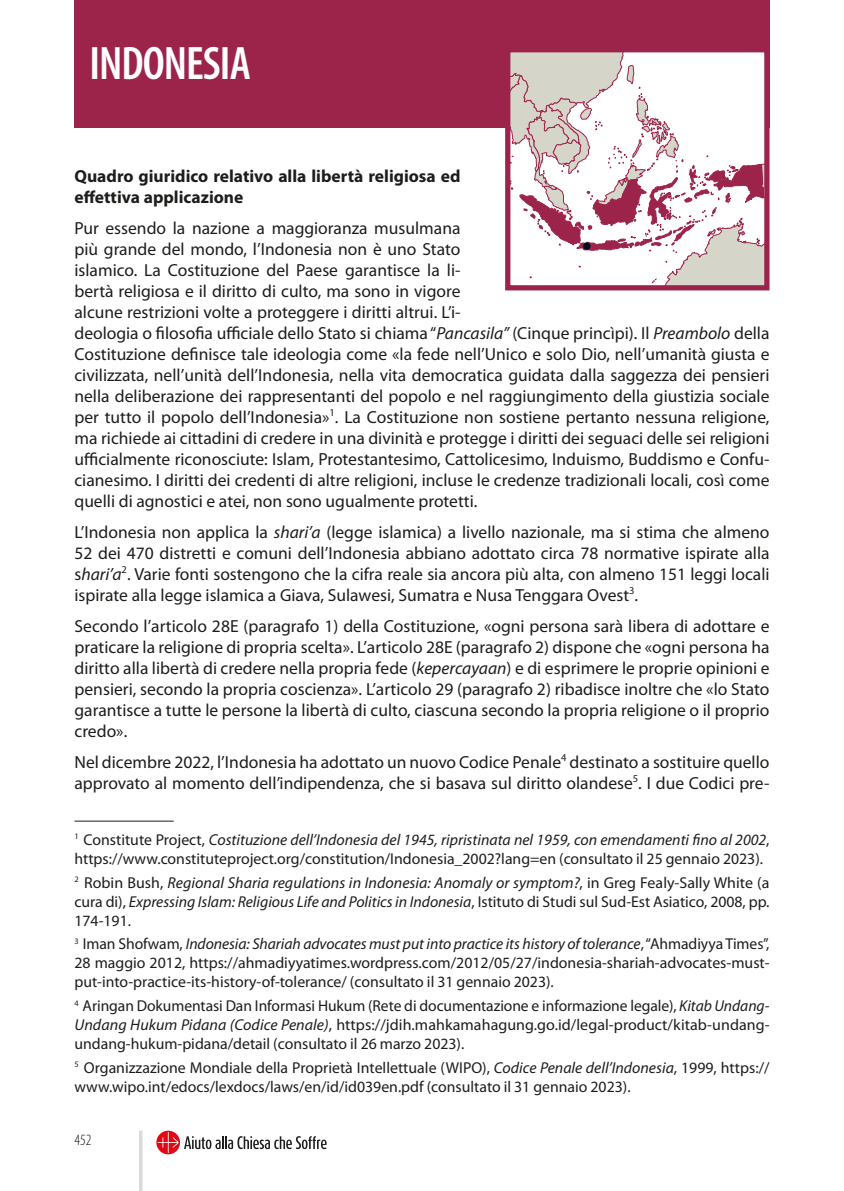
<style>
.page{position:relative;width:844px;height:1191px;background:#fff}
.page>*{position:absolute;margin:0;border:0;box-sizing:border-box;transform-origin:0 0}
.Nota_a_piè_di_pagina{font:600 condensed 47.25px "Myriad Pro";letter-spacing:-.02em;color:#fff}
.Normale{font:17.5px/21px "Myriad Pro";color:#1d1d1b}
.Normale-2{font:700 17.5px/21px "Myriad Pro";color:#1d1d1b}
.Nota_a_piè_di_pagina-2{font:15.75px/18.9px "Myriad Pro";color:#1d1d1b}
.Nota_a_piè_di_pagina-3{font:italic 15.75px/18.9px "Myriad Pro";letter-spacing:.005em;color:#1d1d1b;text-align:justify}
.t1{font:300 condensed 15.75px "Myriad Pro";color:#1d1d1b}
.s1{font-style:italic}
.s2{font-style:normal}
</style>
<div class="page">
<svg style="left:156px;top:1130px;width:24px;height:24px"></svg>
<svg style="left:158px;top:1132px;width:168px;height:21px"></svg>
<hr style="left:139px;top:1130px;width:3px;height:61px;background:#dadada">
<div style="left:74px;top:0;width:695px;height:128px;background:#9c244b"></div>
<hr style="left:74px;top:820px;width:100px;height:1px;background:#1d1d1b">
<svg style="left:511px;top:53px;width:252px;height:231px"></svg>
<div style="left:505px;top:47px;width:264px;height:243px;border:5px solid #9c244b"></div>
<p class="Nota_a_piè_di_pagina" style="left:89px;top:37px;width:163px">INDONESIA</p>
<p class="Normale-2" style="left:74px;top:166px;width:387px">Quadro giuridico relativo alla libertà religiosa ed effettiva applicazione</p>
<p class="Normale" style="left:74px;top:218px;width:696px">Pur essendo la nazione a maggioranza musulmana<br>più grande del mondo, l’Indonesia non è uno Stato<br>islamico. La Costituzione del Paese garantisce la li-<br>bertà religiosa e il diritto di culto, ma sono in vigore<br>alcune restrizioni volte a proteggere i diritti altrui. L’i-<br>deologia o filosofia ufficiale dello Stato si chiama “<span class="s1">Pancasila”</span> (Cinque princìpi). Il <span class="s1">Preambolo</span> della Costituzione definisce tale ideologia come «la fede nell’Unico e solo Dio, nell’umanità giusta e civilizzata, nell’unità dell’Indonesia, nella vita democratica guidata dalla saggezza dei pensieri nella deliberazione dei rappresentanti del popolo e nel raggiungimento della giustizia sociale per tutto il popolo dell’Indonesia»<sup>1</sup>. La Costituzione non sostiene pertanto nessuna religione, ma richiede ai cittadini di credere in una divinità e protegge i diritti dei seguaci delle sei religioni ufficialmente riconosciute: Islam, Protestantesimo, Cattolicesimo, Induismo, Buddismo e Confu&shy;cianesimo. I diritti dei credenti di altre religioni, incluse le credenze tradizionali locali, così come quelli di agnostici e atei, non sono ugualmente protetti.</p>
<p class="Normale" style="left:74px;top:522px;width:696px;text-align:justify">L’Indonesia non applica la <span class="s1">shari’a</span> (legge islamica) a livello nazionale, ma si stima che almeno 52 dei 470 distretti e comuni dell’Indonesia abbiano adottato circa 78 normative ispirate alla s<span class="s1">hari’a</span><sup>2</sup>. Varie fonti sostengono che la cifra reale sia ancora più alta, con almeno 151 leggi locali ispirate alla legge islamica a Giava, Sulawesi, Sumatra e Nusa Tenggara Ovest<sup>3</sup>.</p>
<p class="Normale" style="left:74px;top:616px;width:696px;text-align:justify">Secondo l’articolo 28E (paragrafo 1) della Costituzione, «ogni persona sarà libera di adottare e praticare la religione di propria scelta». L’articolo 28E (paragrafo 2) dispone che «ogni persona ha diritto alla libertà di credere nella propria fede (<span class="s1">kepercayaan</span>) e di esprimere le proprie opinioni e pensieri, secondo la propria coscienza». L’articolo 29 (paragrafo 2) ribadisce inoltre che «lo Stato garantisce a tutte le persone la libertà di culto, ciascuna secondo la propria religione o il proprio credo».</p>
<p class="Normale" style="left:74px;top:752px;width:696px">Nel dicembre 2022, l’Indonesia ha adottato un nuovo Codice Penale<sup>4</sup> destinato a sostituire quello approvato al momento dell’indipendenza, che si basava sul diritto olandese<sup>5</sup>. I due Codici pre-</p>
<p class="Nota_a_piè_di_pagina-2" style="left:74px;top:830px;width:696px"><sup>1</sup> Constitute Project, <span class="s1">Costituzione dell’Indonesia del 1945, ripristinata nel 1959, con emendamenti fino al 2002</span>, https://www.constituteproject.org/constitution/Indonesia_2002?lang=en (consultato il 25 gennaio 2023).</p>
<p class="Nota_a_piè_di_pagina-3" style="left:74px;top:873px;width:696px"><sup>2</sup> <span class="s2">Robin Bush,</span> Regional Sharia regulations in Indonesia: Anomaly or symptom?<span class="s2">, in Greg Fealy-Sally White (a cura di),</span> Expressing Islam: Religious Life and Politics in Indonesia<span class="s2">, Istituto di Studi sul Sud-Est Asiatico, 2008, pp.<br>174-191.</span></p>
<p class="Nota_a_piè_di_pagina-2" style="left:74px;top:935px;width:696px;text-align:justify"><sup>3</sup> Iman Shofwam, <span class="s1">Indonesia: Shariah advocates must put into practice its history of tolerance</span>, “Ahmadiyya Times”, 28 maggio 2012, https://ahmadiyyatimes.wordpress.com/2012/05/27/indonesia-shariah-advocates-must&shy;put-into-practice-its-history-of-tolerance/ (consultato il 31 gennaio 2023).</p>
<p class="Nota_a_piè_di_pagina-2" style="left:74px;top:996px;width:696px;text-align:justify"><sup>4</sup> Aringan Dokumentasi Dan Informasi Hukum (Rete di documentazione e informazione legale), <span class="s1">Kitab Undang-Undang Hukum Pidana (Codice Penale)</span>, https://jdih.mahkamahagung.go.id/legal-product/kitab-undang&shy;undang-hukum-pidana/detail (consultato il 26 marzo 2023).</p>
<p class="Nota_a_piè_di_pagina-2" style="left:74px;top:1058px;width:696px"><sup>5</sup> Organizzazione Mondiale della Proprietà Intellettuale (WIPO), <span class="s1">Codice Penale dell’Indonesia</span>, 1999, https:// www.wipo.int/edocs/lexdocs/laws/en/id/id039en.pdf (consultato il 31 gennaio 2023).</p>
<p class="t1" style="left:74px;top:1131px;width:19px">452</p>
</div>
